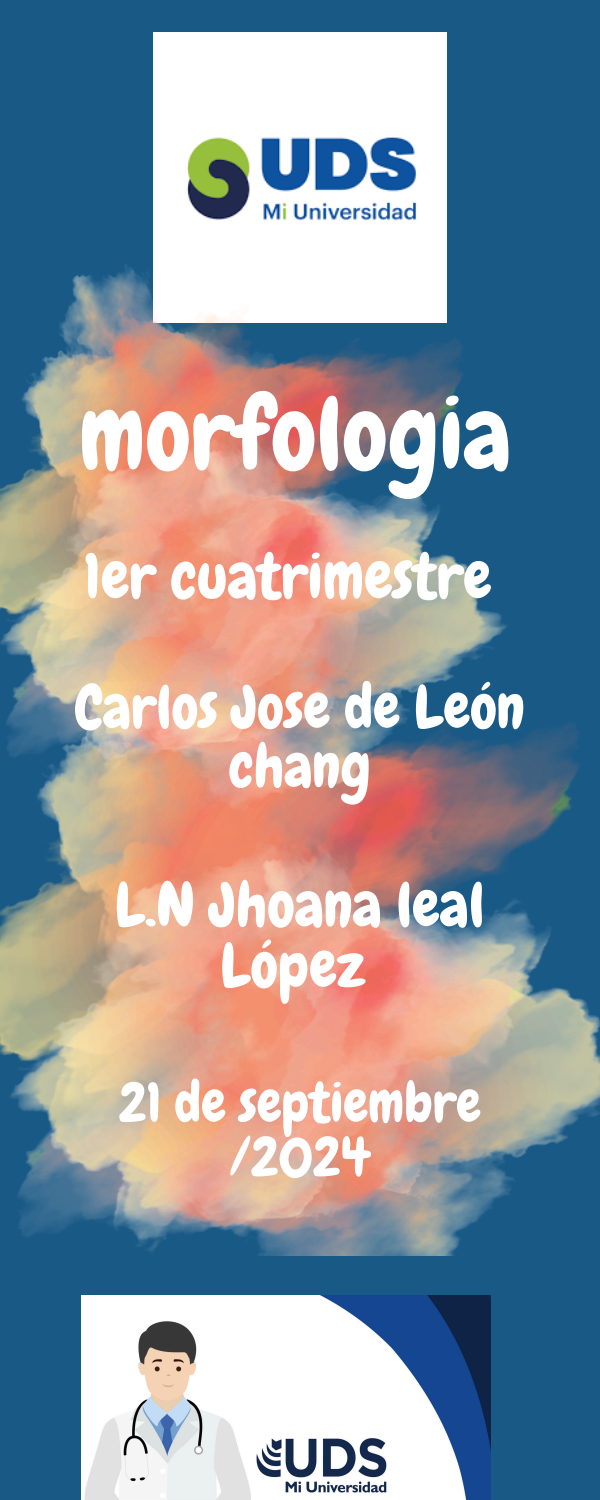
<style>
.page{position:relative;width:600px;height:1500px;background:#195986}
.page>*{position:absolute;margin:0;border:0;box-sizing:border-box;transform-origin:0 0}
.t1{font:101.2px "Chewy";color:#fff}
.t2{font:63.1px "Chewy";color:#fff}
.t3{font:61.6px/60.7px "Chewy";color:#fff;text-align:center}
.t4{font:59.8px/58.9px "Chewy";color:#fff;text-align:center}
.t5{font:55.2px/54.3px "Chewy";color:#fff;text-align:center}
</style>
<div class="page">
<img style="left:153px;top:33px;width:293px;height:230px">
<img style="left:81px;top:1295px;width:410px;height:205px">
<img style="left:0;top:723px;width:600px;height:532px">
<img style="left:0;top:263px;width:510px;height:552px">
<h1 class="t1" style="left:79px;top:369px;width:434px">morfologia</h1>
<p class="t2" style="left:84px;top:536px;width:409px">1er cuatrimestre</p>
<h1 class="t4" style="left:75px;top:678px;width:452px">Carlos Jose de León chang</h1>
<h1 class="t3" style="left:115px;top:875px;width:371px">L.N Jhoana leal<br>López</h1>
<p class="t5" style="left:119px;top:1076px;width:364px">21 de septiembre /2024</p>
</div>
